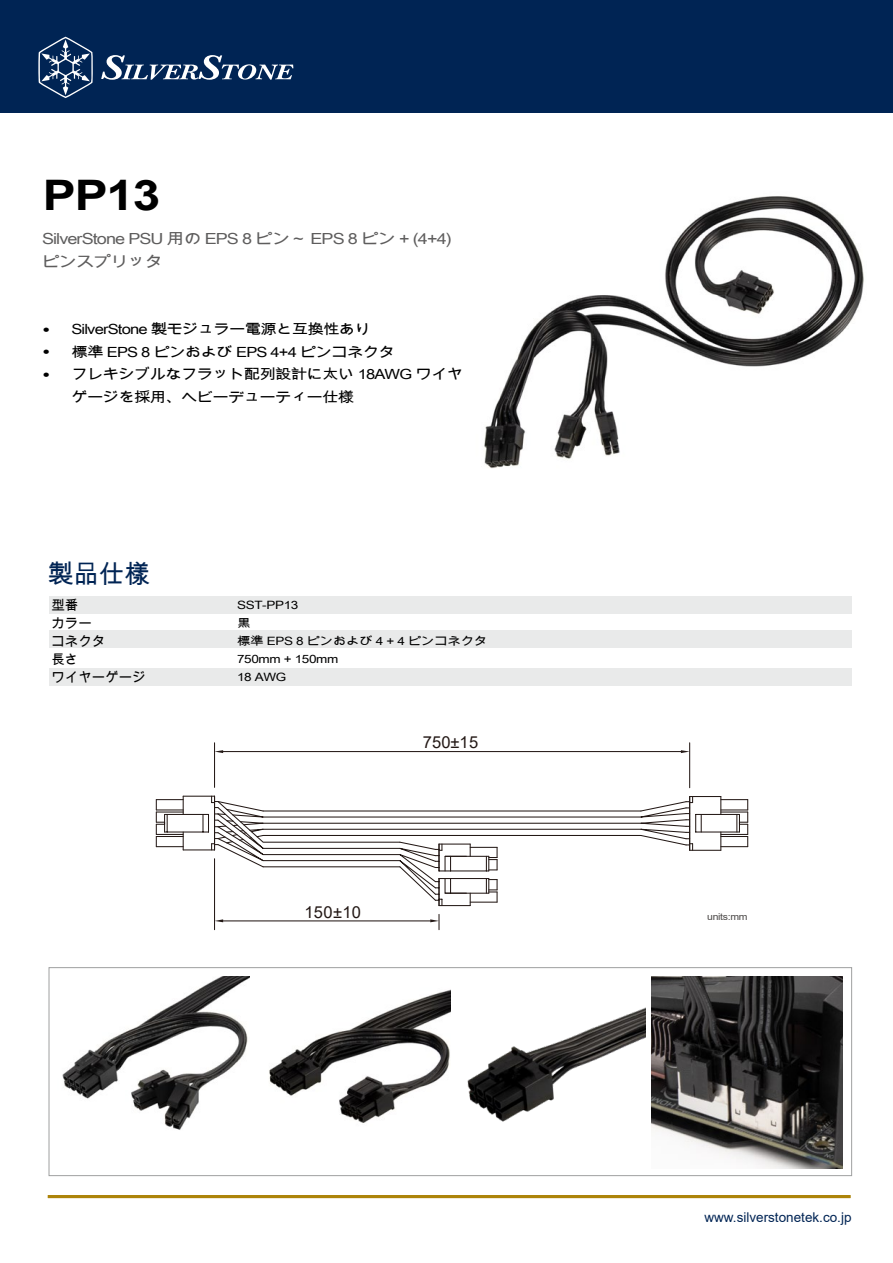
<style>
.page{position:relative;width:893px;height:1263px;background:#fff}
.page>*{position:absolute;margin:0;border:0;box-sizing:border-box;transform-origin:0 0}
.t1{font:700 42px "Arial";color:#000;scale:1.18 1}
.t2{font:25.5px "Arial Unicode MS";color:#002454}
.t3{font:16.5px "Arial";letter-spacing:.02em;color:#231815}
.t4{font:15.3px/22.5px "Arial Unicode MS";letter-spacing:-.05em;color:#5e5d5d;scale:1.18 1}
.t5{font:700 15.3px/22.5px "Arial";color:#000;text-align:justify;scale:1.18 1}
.t6{font:14.1px/22.5px "Arial Unicode MS";letter-spacing:-.05em;color:#000;scale:1.18 1}
.t7{font:13.5px "Arial";color:#002454}
.t8{font:13.5px/18px "Arial Unicode MS";color:#000}
.t9{font:11.55px/18px "Arial Unicode MS";letter-spacing:-.025em;color:#000;scale:1.18 1}
.t10{font:9.45px "Arial";letter-spacing:-.03em;color:#4c4948;scale:1.11 1}
</style>
<div class="page">
<img style="left:484px;top:196px;width:380px;height:273px">
<img style="left:269px;top:989px;width:182px;height:134px">
<img style="left:62px;top:977px;width:187px;height:153px">
<img style="left:467px;top:1007px;width:178px;height:115px">
<img style="left:651px;top:977px;width:192px;height:191px">
<div style="left:49px;top:967px;width:803px;height:209px;border:1px solid #9fa0a0"></div>
<hr style="left:690px;top:850px;width:31px;height:1px;background:#231815">
<hr style="left:690px;top:796px;width:31px;height:1px;background:#231815">
<hr style="left:696px;top:831px;width:43px;height:1px;background:#231815">
<hr style="left:696px;top:814px;width:43px;height:1px;background:#231815">
<svg style="left:720px;top:796px;width:28px;height:54px"></svg>
<hr style="left:214px;top:743px;width:1px;height:44px;background:#231815">
<hr style="left:689px;top:743px;width:1px;height:45px;background:#231815">
<hr style="left:223px;top:751px;width:458px;height:1px;background:#231815">
<svg style="left:215px;top:750px;width:8px;height:3px"></svg>
<svg style="left:681px;top:750px;width:9px;height:3px"></svg>
<hr style="left:183px;top:796px;width:32px;height:1px;background:#231815">
<hr style="left:183px;top:849px;width:32px;height:1px;background:#231815">
<hr style="left:165px;top:814px;width:43px;height:1px;background:#231815">
<hr style="left:165px;top:831px;width:43px;height:1px;background:#231815">
<svg style="left:156px;top:796px;width:28px;height:54px"></svg>
<hr style="left:439px;top:905px;width:31px;height:1px;background:#231815">
<svg style="left:202px;top:796px;width:500px;height:109px"></svg>
<hr style="left:214px;top:859px;width:1px;height:71px;background:#231815">
<hr style="left:223px;top:920px;width:207px;height:1px;background:#231815">
<svg style="left:215px;top:919px;width:8px;height:3px"></svg>
<svg style="left:430px;top:914px;width:9px;height:16px"></svg>
<div style="left:0;top:0;width:893px;height:112px;background:#002454"></div>
<svg style="left:38px;top:37px;width:55px;height:61px"></svg>
<svg style="left:101px;top:55px;width:192px;height:25px"></svg>
<hr style="left:48px;top:1195px;width:802px;height:3px;background:#ad840a">
<div style="left:50px;top:596px;width:802px;height:17px;background:#e9eaea"></div>
<div style="left:50px;top:631px;width:802px;height:17px;background:#e9eaea"></div>
<div style="left:50px;top:668px;width:802px;height:17px;background:#e9eaea"></div>
<h1 class="t1" style="left:43px;top:165px;width:101px">PP13</h1>
<p class="t4" style="left:42px;top:227px;width:349px">SilverStone PSU 用の EPS 8 ピン～ EPS 8 ピン + (4+4)ピンスプリッタ</p>
<p class="t5" style="left:43px;top:318px;width:7px">• • •</p>
<p class="t6" style="left:71px;top:317px;width:334px">SilverStone 製モジュラー電源と互換性あり<br>標準 EPS 8 ピンおよび EPS 4+4 ピンコネクタ<br>フレキシブルなフラット配列設計に太い 18AWG ワイヤゲージを採用、ヘビーデューティー仕様</p>
<h2 class="t2" style="left:48px;top:555px;width:104px">製品仕樣</h2>
<p class="t8" style="left:51px;top:596px;width:96px">型番<br>カラー<br>コネクタ<br>長さ<br>ワイヤーゲージ</p>
<p class="t9" style="left:237px;top:596px;width:214px">SST-PP13<br>黒<br>標準 EPS 8 ピンおよび 4 + 4 ピンコネクタ<br>750mm + 150mm<br>18 AWG</p>
<p class="t3" style="left:423px;top:731px;width:57px">750±15</p>
<p class="t3" style="left:304px;top:901px;width:58px">150±10</p>
<p class="t10" style="left:707px;top:910px;width:38px">units:mm</p>
<p class="t7" style="left:704px;top:1208px;width:149px">www.silverstonetek.co.jp</p>
</div>
